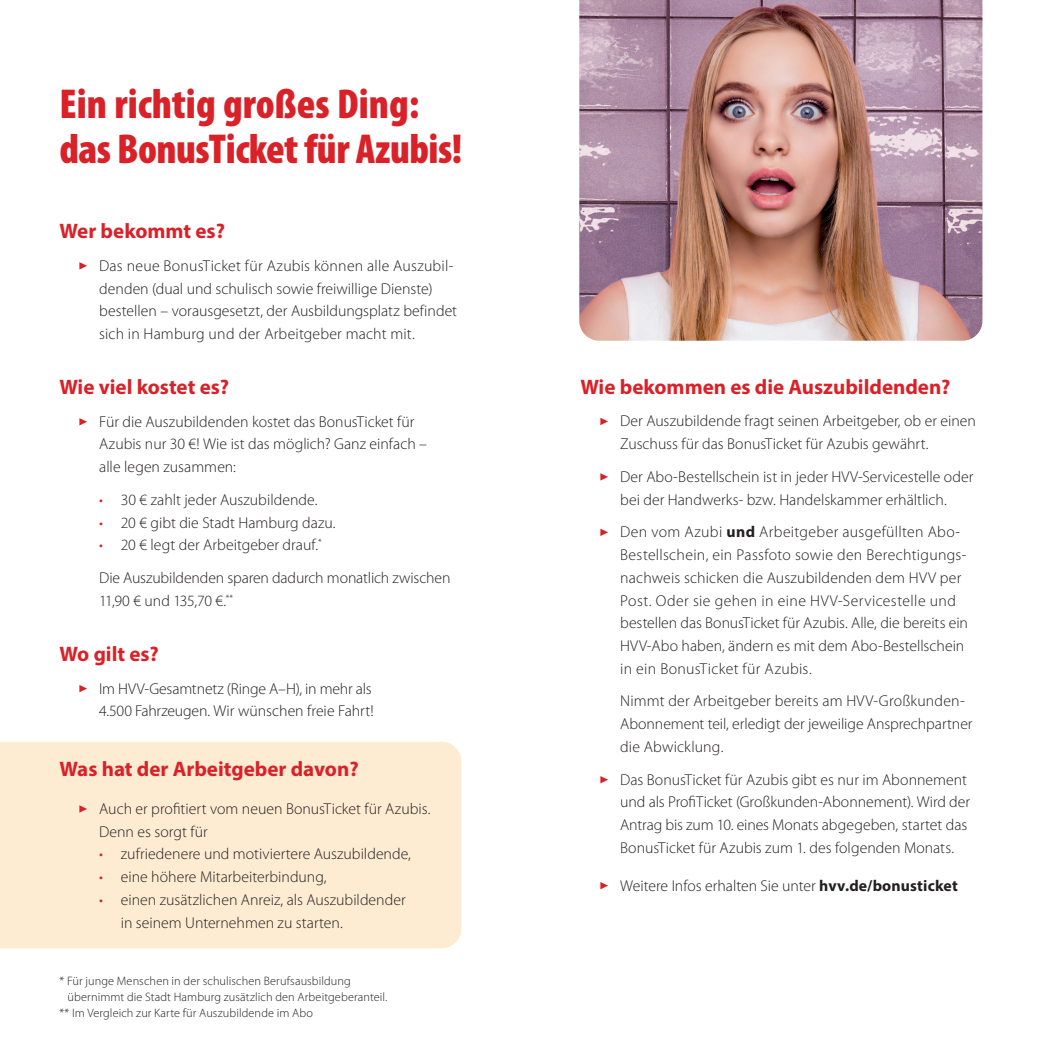
<style>
.page{position:relative;width:1042px;height:1042px;background:#fff}
.page>*{position:absolute;margin:0;border:0;box-sizing:border-box;transform-origin:0 0}
.t1{font:900 condensed 42px/45.5px "Myriad Pro";letter-spacing:-.005em;color:#da2128}
.t2{font:700 21px "Myriad Pro";color:#da2128}
.t3{font:300 15.75px/22.8px "Myriad Pro";color:#231f20}
.t4{font:300 15.75px "Myriad Pro";letter-spacing:-.025em;color:#231f20}
.t5{font:300 12.25px "Myriad Pro";letter-spacing:.01em;color:#231f20}
.s1{color:#da2128}
.s2{font-weight:700}
</style>
<div class="page">
<div style="left:0;top:742px;width:461px;height:206px;background:#fdebd2"></div>
<svg style="left:79px;top:262px;width:8px;height:7px"></svg>
<svg style="left:79px;top:418px;width:8px;height:7px"></svg>
<svg style="left:79px;top:685px;width:8px;height:7px"></svg>
<svg style="left:79px;top:805px;width:8px;height:7px"></svg>
<img style="left:579px;top:0;width:403px;height:341px">
<svg style="left:600px;top:418px;width:8px;height:7px"></svg>
<svg style="left:600px;top:473px;width:8px;height:7px"></svg>
<svg style="left:600px;top:529px;width:8px;height:7px"></svg>
<svg style="left:600px;top:776px;width:8px;height:7px"></svg>
<svg style="left:600px;top:882px;width:8px;height:7px"></svg>
<h1 class="t1" style="left:60px;top:81px;width:404px">Ein richtig großes Ding: das BonusTicket für Azubis!</h1>
<h2 class="t2" style="left:60px;top:217px;width:167px">Wer bekommt es?</h2>
<p class="t3" style="left:99px;top:254px;width:359px">Das neue BonusTicket für Azubis können alle Auszubil&shy;denden (dual und schulisch sowie freiwillige Dienste) bestellen – vorausgesetzt, der Ausbildungsplatz befindet sich in Hamburg und der Arbeitgeber macht mit.</p>
<h2 class="t2" style="left:60px;top:373px;width:171px">Wie viel kostet es?</h2>
<p class="t3" style="left:99px;top:410px;width:329px">Für die Auszubildenden kostet das BonusTicket für<br>Azubis nur 30 €! Wie ist das möglich? Ganz einfach – alle legen zusammen:</p>
<p class="t3" style="left:99px;top:488px;width:220px"><span class="s1">•</span> 30 € zahlt jeder Auszubildende.</p>
<p class="t3" style="left:99px;top:511px;width:238px"><span class="s1">•</span> 20 € gibt die Stadt Hamburg dazu.</p>
<p class="t3" style="left:99px;top:529px;width:353px;line-height:32.7px"><span class="s1">•</span> 20 € legt der Arbeitgeber drauf.<sup>*<br></sup>Die Auszubildenden sparen dadurch monatlich zwischen</p>
<p class="t4" style="left:99px;top:592px;width:135px">11,90 € und 135,70 €.<sup>**</sup></p>
<h2 class="t2" style="left:60px;top:640px;width:101px">Wo gilt es?</h2>
<p class="t3" style="left:99px;top:677px;width:276px">Im HVV-Gesamtnetz (Ringe A–H), in mehr als<br>4.500 Fahrzeugen. Wir wünschen freie Fahrt!</p>
<h2 class="t2" style="left:60px;top:755px;width:301px">Was hat der Arbeitgeber davon?</h2>
<p class="t3" style="left:99px;top:797px;width:333px">Auch er profitiert vom neuen BonusTicket für Azubis.<br>Denn es sorgt für</p>
<p class="t3" style="left:99px;top:843px;width:313px"><span class="s1">•</span> zufriedenere und motiviertere Auszubildende,</p>
<p class="t3" style="left:99px;top:866px;width:229px"><span class="s1">•</span> eine höhere Mitarbeiterbindung,</p>
<p class="t3" style="left:121px;top:888px;width:286px;text-indent:-22px"><span class="s1">•</span> einen zusätzlichen Anreiz, als Auszubildender in seinem Unternehmen zu starten.</p>
<p class="t5" style="left:60px;top:974px;width:293px">* Für junge Menschen in der schulischen Berufsausbildung</p>
<p class="t5" style="left:68px;top:990px;width:321px">übernimmt die Stadt Hamburg zusätzlich den Arbeitgeberanteil.</p>
<p class="t5" style="left:60px;top:1006px;width:255px">** Im Vergleich zur Karte für Auszubildende im Abo</p>
<h2 class="t2" style="left:580px;top:373px;width:372px">Wie bekommen es die Auszubildenden?</h2>
<p class="t3" style="left:620px;top:410px;width:357px">Der Auszubildende fragt seinen Arbeitgeber, ob er einen<br>Zuschuss für das BonusTicket für Azubis gewährt.</p>
<p class="t3" style="left:620px;top:465px;width:355px">Der Abo-Bestellschein ist in jeder HVV-Servicestelle oder bei der Handwerks- bzw. Handelskammer erhältlich.</p>
<p class="t3" style="left:620px;top:521px;width:349px">Den vom Azubi <span class="s2">und</span> Arbeitgeber ausgefüllten Abo-Bestellschein, ein Passfoto sowie den Berechtigungs&shy;nachweis schicken die Auszubildenden dem HVV per Post. Oder sie gehen in eine HVV-Servicestelle und bestellen das BonusTicket für Azubis. Alle, die bereits ein HVV-Abo haben, ändern es mit dem Abo-Bestellschein in ein BonusTicket für Azubis.</p>
<p class="t3" style="left:620px;top:690px;width:354px">Nimmt der Arbeitgeber bereits am HVV-Großkunden-<br>Abonnement teil, erledigt der jeweilige Ansprechpartner die Abwicklung.</p>
<p class="t3" style="left:620px;top:768px;width:351px">Das BonusTicket für Azubis gibt es nur im Abonnement und als ProfiTicket (Großkunden-Abonnement). Wird der Antrag bis zum 10. eines Monats abgegeben, startet das BonusTicket für Azubis zum 1. des folgenden Monats.</p>
<p class="t3" style="left:620px;top:874px;width:339px">Weitere Infos erhalten Sie unter <span class="s2">hvv.de/bonusticket</span></p>
</div>
